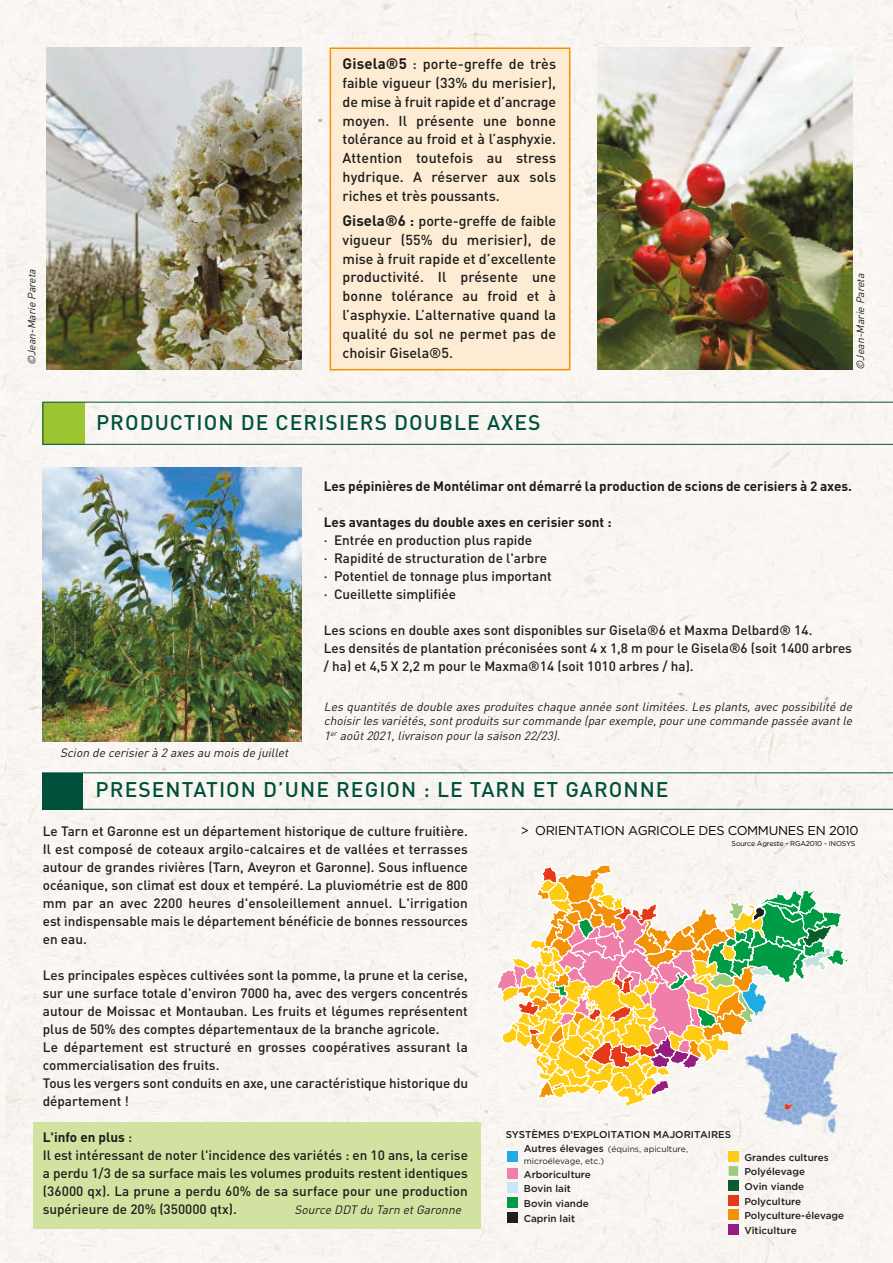
<style>
.page{position:relative;width:893px;height:1263px;background:#fff}
.page>*{position:absolute;margin:0;border:0;box-sizing:border-box;transform-origin:0 0}
.t1{font:500 21px "DIN";letter-spacing:.05em;color:#00513c}
.t2{font:500 14.25px/18.8px "DIN";letter-spacing:.005em;color:#1d1d1b;text-align:justify}
.t3{font:500 13.5px/18px "DIN";color:#1d1d1b}
.t4{font:700 13.5px "DIN";letter-spacing:-.005em;color:#1d1d1b}
.t5{font:12.75px "Gotham";letter-spacing:-.025em;color:#000}
.t6{font:italic 12px/14.4px "DIN";color:#1d1d1b;text-align:justify}
.t7{font:italic 10.5px "DIN";color:#1d1d1b}
.t8{font:500 9.9px "Gotham";color:#1d1f1c}
.t9{font:8.55px/11.9px "Gotham";color:#1d1f1c}
.t10{font:7.05px "Gotham";letter-spacing:-.025em;color:#000}
.s1{font-weight:700;font-size:15px}
.s2{font-weight:700}
.s3{font-weight:500;font-size:9.9px}
</style>
<div class="page">
<div style="left:5px;top:0;width:753px;height:707px;background:#faf6f2"></div>
<div style="left:758px;top:0;width:135px;height:969px;background:#faf6f3"></div>
<div style="left:5px;top:707px;width:376px;height:556px;background:#f9f5f2"></div>
<div style="left:381px;top:1221px;width:432px;height:42px;background:#f9f5f1"></div>
<div style="left:0;top:129px;width:7px;height:889px;background:#faf6f3"></div>
<div style="left:361px;top:658px;width:378px;height:575px;background:#f9f6f2"></div>
<div style="left:479px;top:854px;width:378px;height:367px;background:#f9f6f2"></div>
<div style="left:388px;top:683px;width:378px;height:210px;background:#f9f5f1"></div>
<div style="left:43px;top:402px;width:42px;height:43px;background:#9dc431"></div>
<div style="left:43px;top:402px;width:850px;height:43px;border:1px solid #00513c"></div>
<div style="left:42px;top:773px;width:41px;height:36px;background:#00513c"></div>
<div style="left:42px;top:772px;width:851px;height:38px;border:1px solid #00513c"></div>
<div style="left:331px;top:49px;width:238px;height:320px;background:#feebd3"></div>
<div style="left:330px;top:47px;width:240px;height:323px;border:2px solid #f39200"></div>
<img style="left:46px;top:47px;width:255px;height:323px">
<img style="left:43px;top:468px;width:258px;height:273px">
<svg style="left:497px;top:864px;width:353px;height:243px"></svg>
<div style="left:507px;top:1212px;width:11px;height:10px;background:#1d1f1d"></div>
<div style="left:508px;top:1197px;width:10px;height:11px;background:#009b45"></div>
<div style="left:508px;top:1182px;width:10px;height:11px;background:#c8e7f8"></div>
<div style="left:508px;top:1168px;width:10px;height:11px;background:#ef7ea8"></div>
<div style="left:508px;top:1151px;width:10px;height:11px;background:#1eace3"></div>
<div style="left:728px;top:1209px;width:11px;height:11px;background:#f39107"></div>
<div style="left:728px;top:1195px;width:11px;height:10px;background:#e63919"></div>
<div style="left:728px;top:1180px;width:11px;height:11px;background:#085d2b"></div>
<div style="left:728px;top:1166px;width:11px;height:10px;background:#9eca7d"></div>
<div style="left:728px;top:1165px;width:11px;height:12px;border:1px solid #fff"></div>
<div style="left:728px;top:1151px;width:11px;height:11px;background:#ffcc14"></div>
<div style="left:728px;top:1224px;width:11px;height:10px;background:#941d80"></div>
<img style="left:744px;top:1032px;width:94px;height:103px">
<img style="left:597px;top:47px;width:255px;height:323px">
<div style="left:33px;top:1123px;width:447px;height:106px;background:#d2e2a1"></div>
<p class="t2" style="left:343px;top:56px;width:215px"><span class="s1">Gisela®5</span> : porte-greffe de très faible vigueur (33% du merisier), de mise à fruit rapide et d’ancrage moyen. Il présente une bonne tolérance au froid et à l’asphyxie.<br>Attention toutefois au stress hydrique. A réserver aux sols riches et très poussants.</p>
<p class="t2" style="left:343px;top:213px;width:215px"><span class="s1">Gisela®6</span> <span class="s2">:</span> porte-greffe de faible vigueur (55% du merisier), de mise à fruit rapide et d’excellente productivité. Il présente une bonne tolérance au froid et à l’asphyxie. L’alternative quand la qualité du sol ne permet pas de choisir Gisela®5.</p>
<p class="t7" style="left:28px;top:365px;width:99px;rotate:-90deg">©Jean-Marie Pareta</p>
<p class="t7" style="left:857px;top:370px;width:99px;rotate:-90deg">©Jean-Marie Pareta</p>
<h1 class="t1" style="left:96px;top:415px;width:446px">PRODUCTION DE CERISIERS DOUBLE AXES</h1>
<p class="t4" style="left:324px;top:481px;width:530px">Les pépinières de Montélimar ont démarré la production de scions de cerisiers à 2 axes.</p>
<p class="t4" style="left:324px;top:517px;width:289px">Les avantages du double axes en cerisier sont :</p>
<p class="t3" style="left:324px;top:533px;width:229px">· Entrée en production plus rapide<br>· Rapidité de structuration de l'arbre · Potentiel de tonnage plus important · Cueillette simplifiée</p>
<p class="t3" style="left:324px;top:623px;width:530px">Les scions en double axes sont disponibles sur Gisela®6 et Maxma Delbard® 14.<br>Les densités de plantation préconisées sont 4 x 1,8 m pour le Gisela®6 (soit 1400 arbres / ha) et 4,5 X 2,2 m pour le Maxma®14 (soit 1010 arbres / ha).</p>
<p class="t6" style="left:60px;top:747px;width:232px">Scion de cerisier à 2 axes au mois de juillet</p>
<p class="t6" style="left:324px;top:701px;width:532px">Les quantités de double axes produites chaque année sont limitées. Les plants, avec possibilité de choisir les variétés,sontproduits sur commande (par exemple,pour une commande passée avantle 1<sup>er</sup> août2021,livraison pour la saison 22/23).</p>
<h1 class="t1" style="left:96px;top:782px;width:574px">PRESENTATION D’UNE REGION : LE TARN ET GARONNE</h1>
<p class="t3" style="left:43px;top:823px;width:427px;text-align:justify">Le Tarn et Garonne est un département historique de culture fruitière.<br>Il est composé de coteaux argilo-calcaires et de vallées et terrasses autour de grandes rivières (Tarn, Aveyron et Garonne). Sous influence océanique, son climat est doux et tempéré. La pluviométrie est de 800 mm par an avec 2200 heures d'ensoleillement annuel. L'irrigation est indispensable mais le département bénéficie de bonnes ressources en eau.</p>
<p class="t3" style="left:43px;top:967px;width:427px">Les principales espèces cultivées sont la pomme, la prune et la cerise, sur une surface totale d'environ 7000 ha, avec des vergers concentrés autour de Moissac et Montauban. Les fruits et légumes représentent plus de 50% des comptes départementaux de la branche agricole.<br>Le département est structuré en grosses coopératives assurant la commercialisation des fruits.<br>Tous les vergers sont conduits en axe, une caractéristique historique du département !</p>
<p class="t3" style="left:43px;top:1129px;width:427px"><span class="s2">L'info en plus</span> :<br>Il est intéressant de noter l'incidence des variétés : en 10 ans, la cerise a perdu 1/3 de sa surface mais les volumes produits restent identiques (36000 qx). La prune a perdu 60% de sa surface pour une production supérieure de 20% (350000 qtx).</p>
<p class="t6" style="left:294px;top:1203px;width:171px">Source DDT du Tarn etGaronne</p>
<p class="t5" style="left:521px;top:823px;width:339px">&gt; ORIENTATION AGRICOLE DES COMMUNES EN 2010</p>
<p class="t10" style="left:732px;top:840px;width:125px">Source Agreste - RGA2010 - INOSYS</p>
<p class="t8" style="left:506px;top:1131px;width:227px">SYSTÈMES D’EXPLOITATION MAJORITAIRES</p>
<p class="t9" style="left:524px;top:1143px;width:166px"><span class="s3">Autres élevages</span> (équins, apiculture, microélevage, etc.)</p>
<p class="t8" style="left:524px;top:1171px;width:69px">Arboriculture</p>
<p class="t8" style="left:524px;top:1185px;width:48px">Bovin lait</p>
<p class="t8" style="left:524px;top:1200px;width:66px">Bovin viande</p>
<p class="t8" style="left:524px;top:1214px;width:53px">Caprin lait</p>
<p class="t8" style="left:744px;top:1154px;width:86px">Grandes cultures</p>
<p class="t8" style="left:744px;top:1168px;width:62px">Polyélevage</p>
<p class="t8" style="left:744px;top:1183px;width:61px">Ovin viande</p>
<p class="t8" style="left:744px;top:1197px;width:58px">Polyculture</p>
<p class="t8" style="left:744px;top:1212px;width:101px">Polyculture-élevage</p>
<p class="t8" style="left:744px;top:1226px;width:54px">Viticulture</p>
</div>
